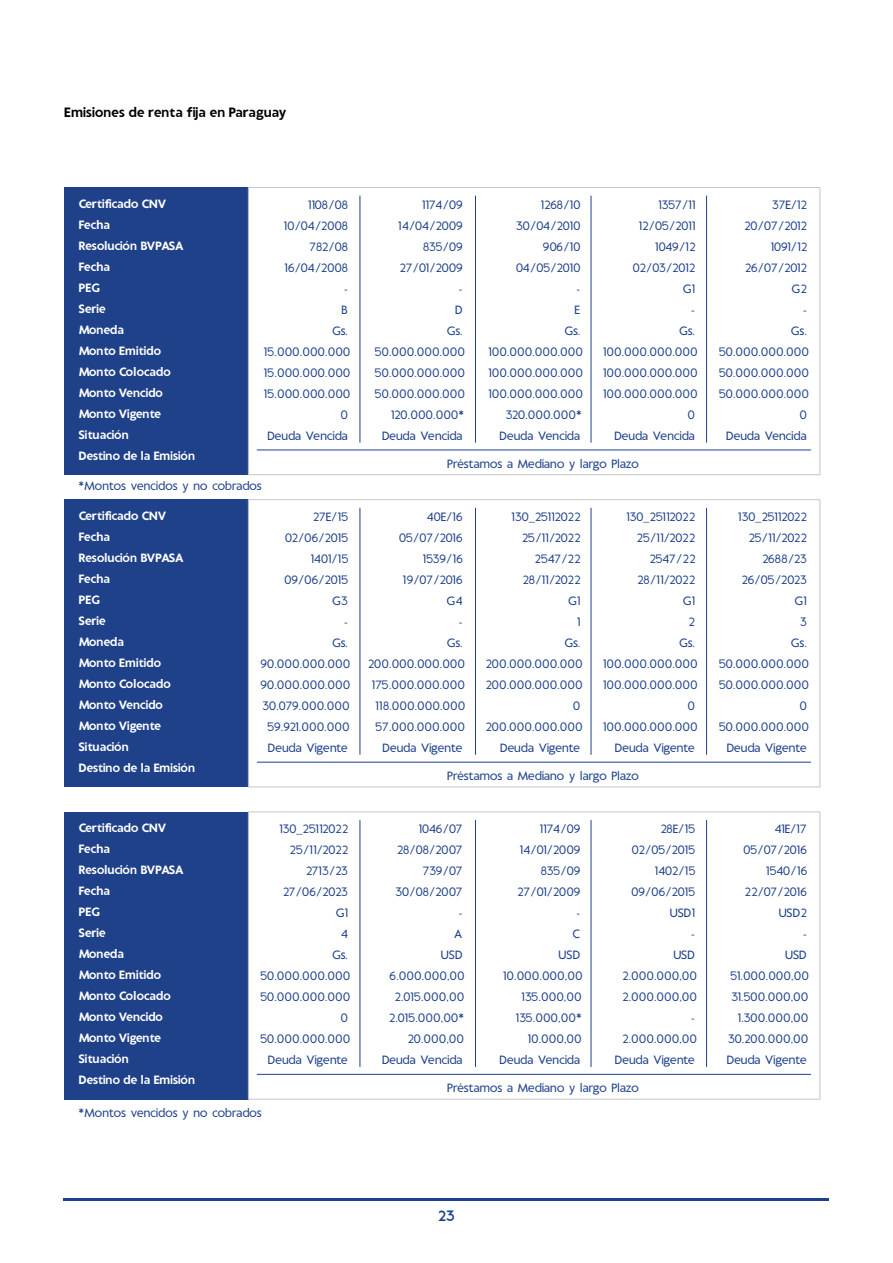
<style>
.page{position:relative;width:893px;height:1263px;background:#fff}
.page>*{position:absolute;margin:0;border:0;box-sizing:border-box;transform-origin:0 0}
.t1{font:700 15px "Conti Sans";color:#1e418c}
.t2{font:700 13.5px "Conti Sans";letter-spacing:-.03em;color:#000}
.t3{font:12px/21px "Conti Sans";letter-spacing:-.015em;color:#1e418c;text-align:right}
.t4{font:700 12px/21px "Conti Sans";letter-spacing:-.04em;color:#fff}
.t5{font:12px "Conti Sans";letter-spacing:-.035em;color:#1e418c}
.s1{font-family:"Myriad Pro"}
</style>
<div class="page">
<hr style="left:64px;top:1198px;width:765px;height:3px;background:#1e418c">
<hr style="left:0;top:0;width:1px;height:1263px;background:#000">
<div style="left:64px;top:187px;width:184px;height:288px;background:#1f418a"></div>
<div style="left:248px;top:187px;width:572px;height:288px;border:1px solid #c6c6c5"></div>
<hr style="left:257px;top:450px;width:554px;height:1px;background:#1e418c">
<hr style="left:360px;top:196px;width:1px;height:246px;background:#1e418c">
<hr style="left:475px;top:196px;width:1px;height:246px;background:#1e418c">
<hr style="left:591px;top:196px;width:1px;height:246px;background:#1e418c">
<hr style="left:706px;top:196px;width:1px;height:246px;background:#1e418c">
<div style="left:64px;top:500px;width:184px;height:287px;background:#1f418a"></div>
<div style="left:248px;top:499px;width:572px;height:288px;border:1px solid #c6c6c5"></div>
<hr style="left:257px;top:762px;width:554px;height:1px;background:#1e418c">
<hr style="left:360px;top:508px;width:1px;height:246px;background:#1e418c">
<hr style="left:475px;top:508px;width:1px;height:246px;background:#1e418c">
<hr style="left:591px;top:508px;width:1px;height:246px;background:#1e418c">
<hr style="left:706px;top:508px;width:1px;height:246px;background:#1e418c">
<div style="left:64px;top:812px;width:184px;height:287px;background:#1f418a"></div>
<div style="left:248px;top:811px;width:572px;height:288px;border:1px solid #c6c6c5"></div>
<hr style="left:257px;top:1074px;width:554px;height:1px;background:#1e418c">
<hr style="left:360px;top:820px;width:1px;height:247px;background:#1e418c">
<hr style="left:475px;top:820px;width:1px;height:247px;background:#1e418c">
<hr style="left:591px;top:820px;width:1px;height:247px;background:#1e418c">
<hr style="left:706px;top:820px;width:1px;height:247px;background:#1e418c">
<p class="t2" style="left:64px;top:104px;width:224px">Emisiones de renta fija en Paraguay</p>
<p class="t4" style="left:78px;top:193px;width:118px">Certificado CNV<br>Fecha<br>Resolución BVPASA<br>Fecha<br>PEG<br>Serie<br>Moneda<br>Monto Emitido<br>Monto Colocado<br>Monto Vencido<br>Monto Vigente<br>Situación<br>Destino de la Emisión</p>
<p class="t3" style="left:264px;top:194px;width:89px">1108/08<br>10/04/2008<br>782/08<br>16/04/2008<br>-<br>B<br>Gs.<br>15.000.000.000<br>15.000.000.000<br>15.000.000.000<br>0<br>Deuda Vencida</p>
<p class="t3" style="left:375px;top:194px;width:92px">1174/09<br>14/04/2009<br>835/09<br>27/01/2009<br>-<br>D<br>Gs.<br>50.000.000.000<br>50.000.000.000<br>50.000.000.000<br>120.000.000*<br>Deuda Vencida</p>
<p class="t3" style="left:488px;top:194px;width:97px">1268/10<br>30/04/2010<br>906/10<br>04/05/2010<br>-<br>E<br>Gs.<br>100.000.000.000<br>100.000.000.000<br>100.000.000.000<br>320.000.000*<br>Deuda Vencida</p>
<p class="t5" style="left:447px;top:457px;width:193px">Préstamos a Mediano y largo Plazo</p>
<p class="t3" style="left:79px;top:476px;width:185px">*Montos vencidos y no cobrados</p>
<p class="t3" style="left:603px;top:194px;width:97px">1357/11<br>12/05/2011<br>1049/12<br>02/03/2012<br>G1<br>-<br>Gs.<br>100.000.000.000<br>100.000.000.000<br>100.000.000.000<br>0<br>Deuda Vencida</p>
<p class="t3" style="left:719px;top:194px;width:92px">37E/12<br>20/07/2012<br>1091/12<br>26/07/2012<br>G2<br>-<br>Gs.<br>50.000.000.000<br>50.000.000.000<br>50.000.000.000<br>0<br>Deuda Vencida</p>
<p class="t4" style="left:78px;top:505px;width:118px">Certificado CNV<br>Fecha<br>Resolución BVPASA<br>Fecha<br>PEG<br>Serie<br>Moneda<br>Monto Emitido<br>Monto Colocado<br>Monto Vencido<br>Monto Vigente<br>Situación<br>Destino de la Emisión</p>
<p class="t3" style="left:260px;top:506px;width:92px">27E/15<br>02/06/2015<br>1401/15<br>09/06/2015<br>G3<br>-<br>Gs.<br>90.000.000.000<br>90.000.000.000<br>30.079.000.000<br>59.921.000.000<br>Deuda Vigente</p>
<p class="t3" style="left:368px;top:506px;width:99px">40E/16<br>05/07/2016<br>1539/16<br>19/07/2016<br>G4<br>-<br>Gs.<br>200.000.000.000<br>175.000.000.000<br>118.000.000.000<br>57.000.000.000<br>Deuda Vigente</p>
<p class="t3" style="left:486px;top:506px;width:99px">130<span class="s1">_</span>25112022<br>25/11/2022<br>2547/22<br>28/11/2022<br>G1<br>1<br>Gs.<br>200.000.000.000<br>200.000.000.000<br>0<br>200.000.000.000<br>Deuda Vigente</p>
<p class="t5" style="left:447px;top:769px;width:193px">Préstamos a Mediano y largo Plazo</p>
<p class="t3" style="left:603px;top:506px;width:97px">130<span class="s1">_</span>25112022<br>25/11/2022<br>2547/22<br>28/11/2022<br>G1<br>2<br>Gs.<br>100.000.000.000<br>100.000.000.000<br>0<br>100.000.000.000<br>Deuda Vigente</p>
<p class="t3" style="left:719px;top:506px;width:92px">130<span class="s1">_</span>25112022<br>25/11/2022<br>2688/23<br>26/05/2023<br>G1<br>3<br>Gs.<br>50.000.000.000<br>50.000.000.000<br>0<br>50.000.000.000<br>Deuda Vigente</p>
<p class="t4" style="left:78px;top:818px;width:118px">Certificado CNV<br>Fecha<br>Resolución BVPASA<br>Fecha<br>PEG<br>Serie<br>Moneda<br>Monto Emitido<br>Monto Colocado<br>Monto Vencido<br>Monto Vigente<br>Situación<br>Destino de la Emisión</p>
<p class="t3" style="left:260px;top:819px;width:92px">130<span class="s1">_</span>25112022<br>25/11/2022<br>2713/23<br>27/06/2023<br>G1<br>4<br>Gs.<br>50.000.000.000<br>50.000.000.000<br>0<br>50.000.000.000<br>Deuda Vigente</p>
<p class="t3" style="left:382px;top:819px;width:84px">1046/07<br>28/08/2007<br>739/07<br>30/08/2007<br>-<br>A<br>USD<br>6.000.000,00<br>2.015.000,00<br>2.015.000,00*<br>20.000,00<br>Deuda Vencida</p>
<p class="t3" style="left:500px;top:819px;width:85px">1174/09<br>14/01/2009<br>835/09<br>27/01/2009<br>-<br>C<br>USD<br>10.000.000,00<br>135.000,00<br>135.000,00*<br>10.000,00<br>Deuda Vencida</p>
<p class="t5" style="left:447px;top:1081px;width:193px">Préstamos a Mediano y largo Plazo</p>
<p class="t3" style="left:615px;top:819px;width:84px">28E/15<br>02/05/2015<br>1402/15<br>09/06/2015<br>USD1<br>-<br>USD<br>2.000.000,00<br>2.000.000,00<br>-<br>2.000.000,00<br>Deuda Vigente</p>
<p class="t3" style="left:727px;top:819px;width:84px">41E/17<br>05/07/2016<br>1540/16<br>22/07/2016<br>USD2<br>-<br>USD<br>51.000.000,00<br>31.500.000,00<br>1.300.000,00<br>30.200.000,00<br>Deuda Vigente</p>
<p class="t3" style="left:79px;top:1103px;width:185px">*Montos vencidos y no cobrados</p>
<p class="t1" style="left:438px;top:1208px;width:19px">23</p>
</div>
